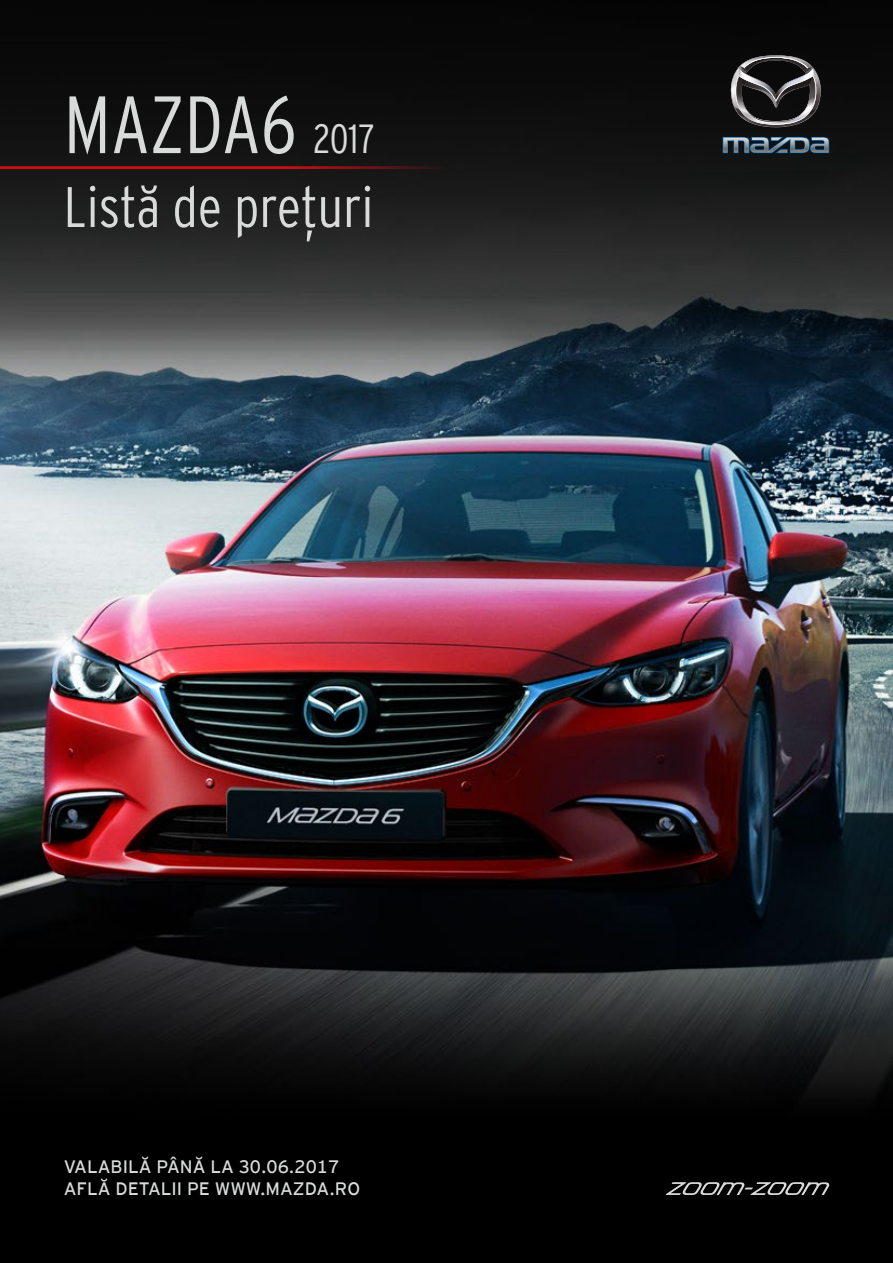
<style>
.page{position:relative;width:893px;height:1263px;background:#fff}
.page>*{position:absolute;margin:0;border:0;box-sizing:border-box;transform-origin:0 0}
.t1{font:300 condensed 81px "Interstate";color:#d9dada}
.t2{font:300 condensed 57px "Interstate";color:#d9dada}
.t3{font:18px/21.6px "Interstate Mazda";color:#d9dada}
.s1{font-size:40.5px}
</style>
<div class="page">
<img style="left:0;top:0;width:893px;height:1263px">
<hr style="left:0;top:166px;width:446px;height:3px;background:#ce0f13">
<svg style="left:730px;top:55px;width:91px;height:72px;background:#403f40"></svg>
<svg style="left:723px;top:137px;width:106px;height:16px;background:#516878"></svg>
<svg style="left:666px;top:1182px;width:163px;height:13px;background:#4e4e4e"></svg>
<h1 class="t1" style="left:64px;top:79px;width:313px">MAZDA6 <span class="s1">2017</span></h1>
<h2 class="t2" style="left:64px;top:175px;width:311px">Lista de preturi</h2>
<h2 class="t2" style="left:138px;top:176px;width:24px">˘</h2>
<h2 class="t2" style="left:304px;top:183px;width:12px">,</h2>
<p class="t3" style="left:64px;top:1155px;width:298px">VALABILĂ PÂNĂ LA 30.06.2017<br>AFLĂ DETALII PE WWW.MAZDA.RO</p>
</div>
